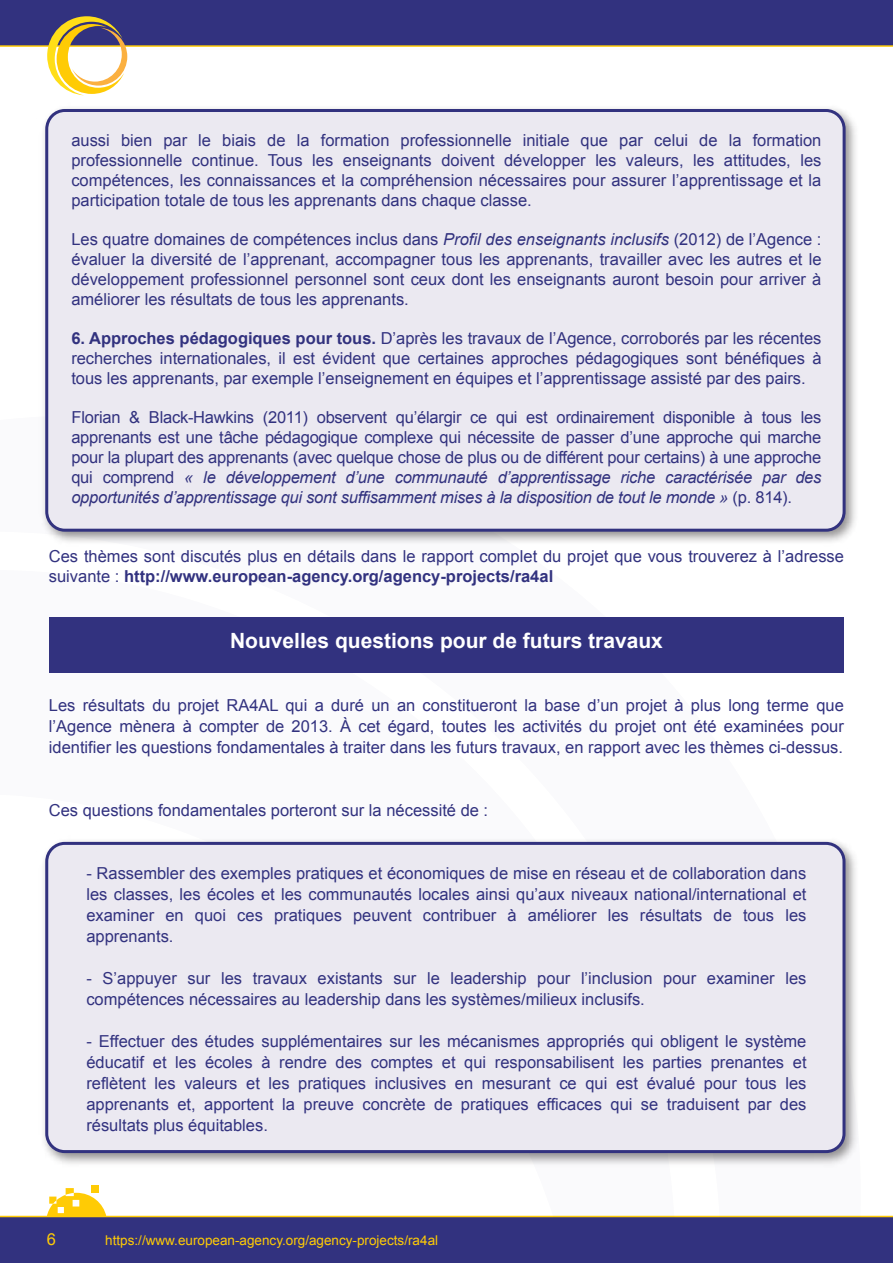
<style>
.page{position:relative;width:893px;height:1263px;background:#fff}
.page>*{position:absolute;margin:0;border:0;box-sizing:border-box;transform-origin:0 0}
.t1{font:700 21px "Arial";color:#fff}
.t2{font:16.5px/19.8px "Arial";color:#32327f;text-align:justify}
.t3{font:16.5px "Arial";color:#ffcb05}
.t4{font:13.5px "Arial";color:#ffcb05}
.s1{font-style:italic}
.s2{font-weight:700}
</style>
<div class="page">
<div style="left:0;top:0;width:893px;height:46px;background:#32327f"></div>
<div style="left:0;top:1216px;width:893px;height:47px;background:#32327f"></div>
<hr style="left:0;top:45px;width:893px;height:2px;background:#ffcb05">
<hr style="left:0;top:1216px;width:893px;height:1px;background:#ffcb05">
<svg style="left:0;top:672px;width:769px;height:546px"></svg>
<svg style="left:47px;top:16px;width:80px;height:79px"></svg>
<img style="left:37px;top:833px;width:820px;height:337px">
<div style="left:47px;top:843px;width:797px;height:308px;background:#ebe9f1;border-radius:18px"></div>
<div style="left:45px;top:842px;width:800px;height:311px;border:3px solid #32327f;border-radius:18px"></div>
<div style="left:49px;top:617px;width:795px;height:55px;background:#32327f"></div>
<img style="left:42px;top:108px;width:814px;height:435px">
<div style="left:47px;top:110px;width:797px;height:420px;background:#ebe9f1;border-radius:18px"></div>
<div style="left:45px;top:109px;width:801px;height:423px;border:3px solid #32327f;border-radius:18px"></div>
<p class="t2" style="left:71px;top:131px;width:752px">aussi bien par le biais de la formation professionnelle initiale que par celui de la formation professionnelle continue. Tous les enseignants doivent développer les valeurs, les attitudes, les compétences, les connaissances et la compréhension nécessaires pour assurer l’apprentissage et la participation totale de tous les apprenants dans chaque classe.</p>
<p class="t2" style="left:71px;top:230px;width:752px">Les quatre domaines de compétences inclus dans <span class="s1">Profil des enseignants inclusifs</span> (2012) de l’Agence : évaluer la diversité de l’apprenant, accompagner tous les apprenants, travailler avec les autres et le développement professionnel personnel sont ceux dont les enseignants auront besoin pour arriver à améliorer les résultats de tous les apprenants.</p>
<p class="t2" style="left:71px;top:329px;width:752px"><span class="s2">6. Approches pédagogiques pour tous.</span> D’après les travaux de l’Agence, corroborés par les récentes recherches internationales, il est évident que certaines approches pédagogiques sont bénéfiques à tous les apprenants, par exemple l’enseignement en équipes et l’apprentissage assisté par des pairs.</p>
<p class="t2" style="left:71px;top:408px;width:752px">Florian &amp; Black-Hawkins (2011) observent qu’élargir ce qui est ordinairement disponible à tous les apprenants est une tâche pédagogique complexe qui nécessite de passer d’une approche qui marche pour la plupart des apprenants (avec quelque chose de plus ou de différent pour certains) à une approche qui comprend <span class="s1">« le développement d’une communauté d’apprentissage riche caractérisée par des opportunités d’apprentissage qui sont suffisamment mises à la disposition de tout le monde »</span> (p. 814).</p>
<p class="t2" style="left:49px;top:546px;width:797px">Ces thèmes sont discutés plus en détails dans le rapport complet du projet que vous trouverez à l’adresse suivante : <span class="s2">http://www.european-agency.org/agency-projects/ra4al</span></p>
<p class="t1" style="left:230px;top:627px;width:434px">Nouvelles questions pour de futurs travaux</p>
<p class="t2" style="left:49px;top:695px;width:797px;line-height:21px">Les résultats du projet RA4AL qui a duré un an constitueront la base d’un projet à plus long terme que l’Agence mènera à compter de 2013. À cet égard, toutes les activités du projet ont été examinées pour identifier les questions fondamentales à traiter dans les futurs travaux, en rapport avec les thèmes ci-dessus.</p>
<p class="t2" style="left:49px;top:800px;width:441px">Ces questions fondamentales porteront sur la nécessité de :</p>
<p class="t2" style="left:86px;top:863px;width:722px;line-height:21px">- Rassembler des exemples pratiques et économiques de mise en réseau et de collaboration dans les classes, les écoles et les communautés locales ainsi qu’aux niveaux national/international et examiner en quoi ces pratiques peuvent contribuer à améliorer les résultats de tous les apprenants.</p>
<p class="t2" style="left:86px;top:968px;width:722px;line-height:21px">- S’appuyer sur les travaux existants sur le leadership pour l’inclusion pour examiner les compétences nécessaires au leadership dans les systèmes/milieux inclusifs.</p>
<p class="t2" style="left:86px;top:1031px;width:722px;line-height:21px">- Effectuer des études supplémentaires sur les mécanismes appropriés qui obligent le système éducatif et les écoles à rendre des comptes et qui responsabilisent les parties prenantes et reflètent les valeurs et les pratiques inclusives en mesurant ce qui est évalué pour tous les apprenants et, apportent la preuve concrète de pratiques efficaces qui se traduisent par des résultats plus équitables.</p>
<p class="t3" style="left:47px;top:1228px;width:11px">6</p>
<p class="t4" style="left:105px;top:1231px;width:334px">https://www.european-agency.org/agency-projects/ra4al</p>
</div>
